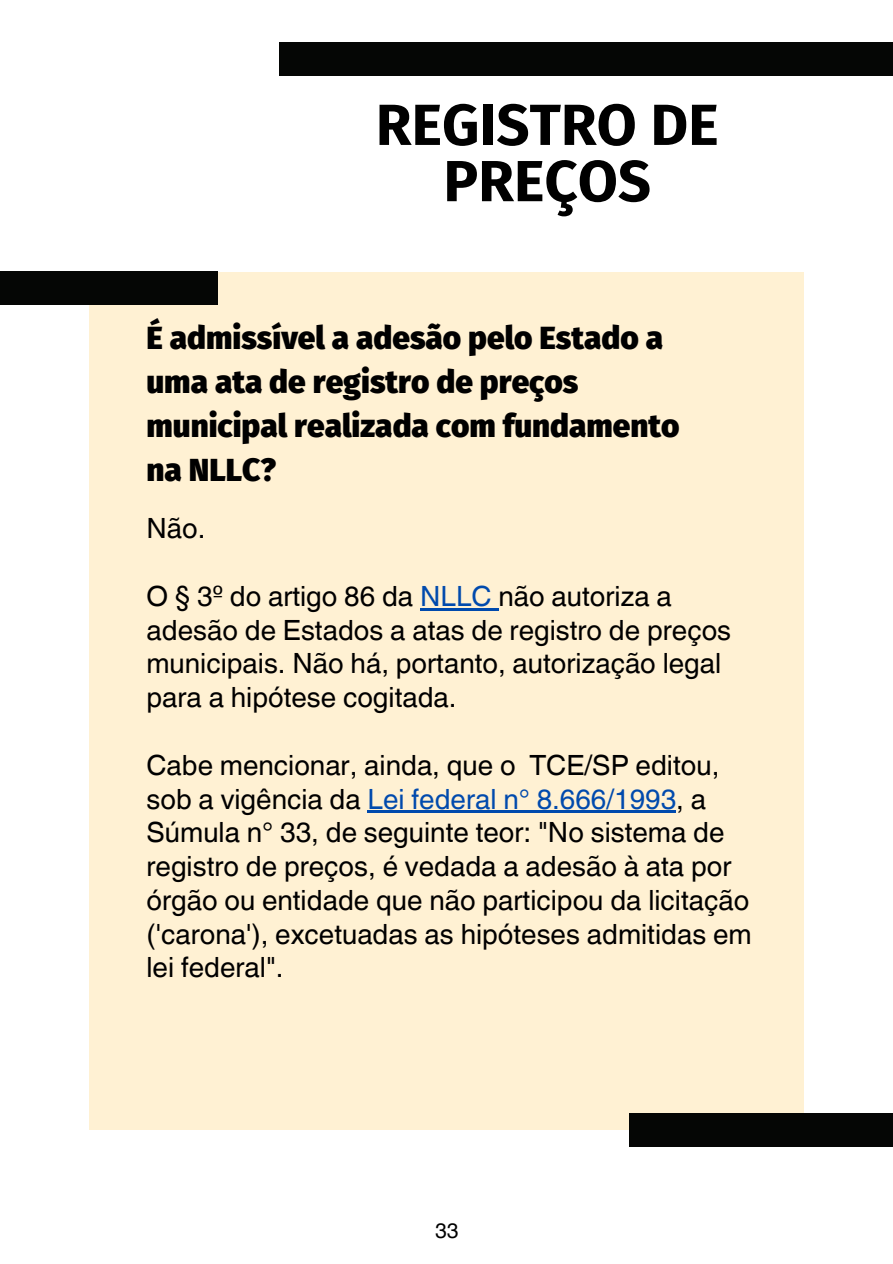
<style>
.page{position:relative;width:893px;height:1264px;background:#fff}
.page>*{position:absolute;margin:0;border:0;box-sizing:border-box;transform-origin:0 0}
.t1{font:700 57.9px/56.2px "Fira Sans";color:#000;text-align:center}
.t2{font:900 31.5px/43.8px "Fira Sans";color:#000}
.t3{font:27.9px/33.8px "Helvetica World";color:#000}
.t4{font:21px "Helvetica World";color:#000}
.s1{color:#004aad}
</style>
<div class="page">
<div style="left:89px;top:272px;width:715px;height:857px;background:#fff1d3"></div>
<div style="left:0;top:271px;width:217px;height:34px;background:#050605"></div>
<div style="left:279px;top:43px;width:613px;height:33px;background:#050605"></div>
<div style="left:629px;top:1113px;width:263px;height:33px;background:#050605"></div>
<hr style="left:420px;top:608px;width:78px;height:2px;background:#004aad">
<hr style="left:367px;top:810px;width:309px;height:3px;background:#004aad">
<h1 class="t1" style="left:376px;top:97px;width:344px">REGISTRO DE<br>PREÇOS</h1>
<p class="t2" style="left:146px;top:316px;width:534px">É admissível a adesão pelo Estado a uma ata de registro de preços municipal realizada com fundamento na NLLC?</p>
<p class="t3" style="left:146px;top:512px;width:60px">Não.</p>
<p class="t3" style="left:146px;top:579px;width:586px">O § 3º do artigo 86 da <span class="s1">NLLC</span> não autoriza a adesão de Estados a atas de registro de preços municipais. Não há, portanto, autorização legal para a hipótese cogitada.</p>
<p class="t3" style="left:146px;top:748px;width:606px">Cabe mencionar, ainda, que o TCE/SP editou, sob a vigência da <span class="s1">Lei federal n° 8.666/1993</span>, a Súmula n° 33, de seguinte teor: "No sistema de registro de preços, é vedada a adesão à ata por órgão ou entidade que não participou da licitação ('carona'), excetuadas as hipóteses admitidas em lei federal".</p>
<p class="t4" style="left:435px;top:1218px;width:25px">33</p>
</div>
